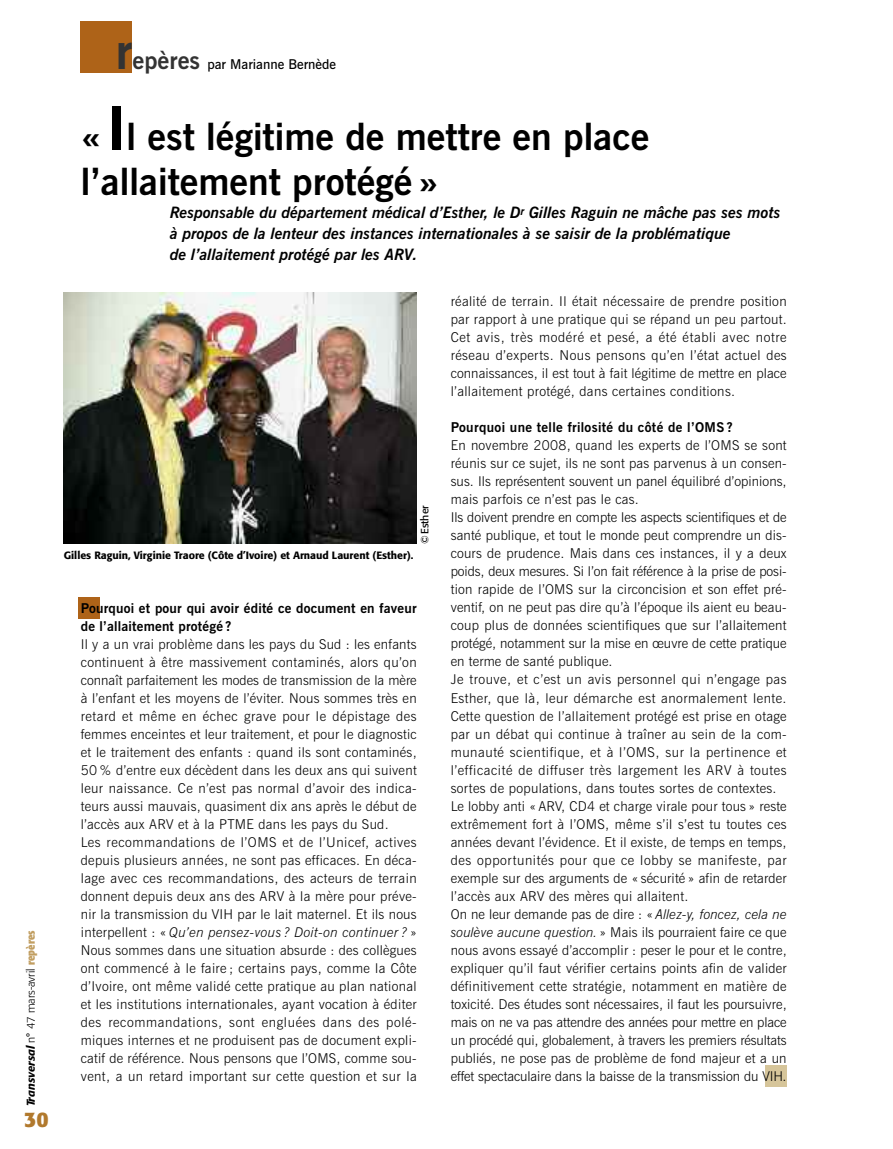
<style>
.page{position:relative;width:893px;height:1149px;background:#fff}
.page>*{position:absolute;margin:0;border:0;box-sizing:border-box;transform-origin:0 0}
.t1{font:700 37.5px/45.2px "News Gothic BT";color:#000}
.t2{font:700 21px "Formata";color:#b1792d}
.t3{font:italic 700 15.75px/21px "News Gothic BT";color:#000}
.t4{font:300 13.5px/18px "News Gothic BT";letter-spacing:.02em;color:#000}
.t5{font:700 13.5px/18px "News Gothic BT";letter-spacing:.015em;color:#000}
.t6{font:600 13.5px "News Gothic BT";color:#000}
.t7{font:300 11.25px "Formata";color:#000}
.t8{font:500 10.5px "Formata";color:#000}
.t9{font:10.5px "Formata";color:#000}
.s1{font-weight:500;font-style:italic}
.s2{font-weight:700;font-stretch:condensed;color:#c19e61}
.s3{font-weight:700;font-size:49.5px;color:#333}
.s4{font-weight:700;font-size:24px;color:#333}
.s5{font-size:60px}
.s6{font-style:italic}
</style>
<div class="page">
<div style="left:78px;top:597px;width:22px;height:22px;background:#ae6318"></div>
<div style="left:81px;top:21px;width:51px;height:51px;background:#ae6318"></div>
<div style="left:765px;top:1065px;width:22px;height:21px;background:#d6c59a"></div>
<img style="left:64px;top:292px;width:353px;height:251px">
<p class="t7" style="left:26px;top:1106px;width:178px;rotate:-90deg"><span class="s1">Transversal</span> n° 47 mars-avril <span class="s2">repères</span></p>
<h2 class="t2" style="left:24px;top:1110px;width:26px">30</h2>
<p class="t6" style="left:116px;top:59px;width:222px"><span class="s3">r</span><span class="s4">epères</span> par Marianne Bernède</p>
<h1 class="t1" style="left:81px;top:117px;width:570px">« <span class="s5">I</span>l est légitime de mettre en place l’allaitement protégé»</h1>
<p class="t3" style="left:170px;top:203px;width:612px">Responsable du département médical d’Esther, le D<sup>r</sup> Gilles Raguin ne mâche pas ses mots à propos de la lenteur des instances internationales à se saisir de la problématique<br>de l’allaitement protégé par les ARV.</p>
<p class="t9" style="left:420px;top:544px;width:41px;rotate:-90deg">© Esther</p>
<p class="t8" style="left:64px;top:550px;width:351px">Gilles Raguin, Virginie Traore (Côte d’Ivoire) et Arnaud Laurent (Esther).</p>
<p class="t5" style="left:81px;top:599px;width:337px">Pourquoi et pour qui avoir édité ce document en faveur de l’allaitement protégé ?</p>
<p class="t4" style="left:81px;top:635px;width:337px">Il y a un vrai problème dans les pays du Sud : les enfants continuent à être massivement contaminés, alors qu’on connaît parfaitement les modes de transmission de la mère à l’enfant et les moyens de l’éviter. Nous sommes très en retard et même en échec grave pour le dépistage des femmes enceintes et leur traitement, et pour le diagnostic et le traitement des enfants : quand ils sont contaminés, 50 % d’entre eux décèdent dans les deux ans qui suivent leur naissance. Ce n’est pas normal d’avoir des indica&shy;teurs aussi mauvais, quasiment dix ans après le début de l’accès aux ARV et à la PTME dans les pays du Sud.<br>Les recommandations de l’OMS et de l’Unicef, actives depuis plusieurs années, ne sont pas efficaces. En déca&shy;lage avec ces recommandations, des acteurs de terrain donnent depuis deux ans des ARV à la mère pour préve&shy;nir la transmission du VIH par le lait maternel. Et ils nous interpellent : « <span class="s6">Qu’en pensez-vous ? Doit-on continuer ?</span> » Nous sommes dans une situation absurde : des collègues ont commencé à le faire ; certains pays, comme la Côte d’Ivoire, ont même validé cette pratique au plan national et les institutions internationales, ayant vocation à éditer des recommandations, sont engluées dans des polé&shy;miques internes et ne produisent pas de document expli&shy;catif de référence. Nous pensons que l’OMS, comme sou&shy;vent, a un retard important sur cette question et sur la</p>
<p class="t4" style="left:451px;top:293px;width:337px;text-align:justify">réalité de terrain. Il était nécessaire de prendre position par rapport à une pratique qui se répand un peu partout.<br>Cet avis, très modéré et pesé, a été établi avec notre réseau d’experts. Nous pensons qu’en l’état actuel des connaissances, il est tout à fait légitime de mettre en place l’allaitement protégé, dans certaines conditions.</p>
<p class="t5" style="left:451px;top:419px;width:284px">Pourquoi une telle frilosité du côté de l’OMS ?</p>
<p class="t4" style="left:451px;top:437px;width:337px">En novembre 2008, quand les experts de l’OMS se sont réunis sur ce sujet, ils ne sont pas parvenus à un consen&shy;sus. Ils représentent souvent un panel équilibré d’opinions, mais parfois ce n’est pas le cas.<br>Ils doivent prendre en compte les aspects scientifiques et de santé publique, et tout le monde peut comprendre un dis&shy;cours de prudence. Mais dans ces instances, il y a deux poids, deux mesures. Si l’on fait référence à la prise de posi&shy;tion rapide de l’OMS sur la circoncision et son effet pré&shy;ventif, on ne peut pas dire qu’à l’époque ils aient eu beau&shy;coup plus de données scientifiques que sur l’allaitement protégé, notamment sur la mise en œuvre de cette pratique en terme de santé publique.<br>Je trouve, et c’est un avis personnel qui n’engage pas Esther, que là, leur démarche est anormalement lente.<br>Cette question de l’allaitement protégé est prise en otage par un débat qui continue à traîner au sein de la com&shy;munauté scientifique, et à l’OMS, sur la pertinence et l’efficacité de diffuser très largement les ARV à toutes sortes de populations, dans toutes sortes de contextes.<br>Le lobby anti « ARV, CD4 et charge virale pour tous » reste extrêmement fort à l’OMS, même s’il s’est tu toutes ces années devant l’évidence. Et il existe, de temps en temps, des opportunités pour que ce lobby se manifeste, par exemple sur des arguments de « sécurité » afin de retarder l’accès aux ARV des mères qui allaitent.<br>On ne leur demande pas de dire : « <span class="s6">Allez-y, foncez, cela ne soulève aucune question.</span> » Mais ils pourraient faire ce que nous avons essayé d’accomplir : peser le pour et le contre, expliquer qu’il faut vérifier certains points afin de valider définitivement cette stratégie, notamment en matière de toxicité. Des études sont nécessaires, il faut les poursuivre, mais on ne va pas attendre des années pour mettre en place un procédé qui, globalement, à travers les premiers résultats publiés, ne pose pas de problème de fond majeur et a un effet spectaculaire dans la baisse de la transmission du VIH.</p>
</div>
